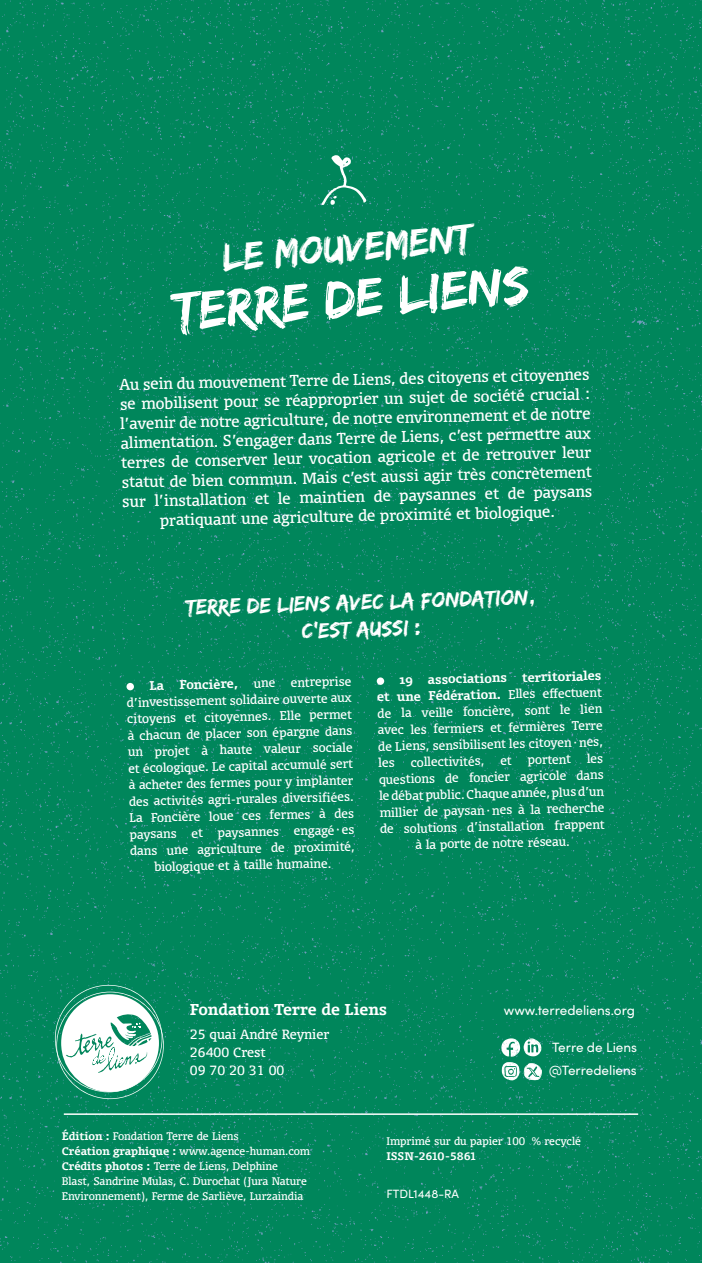
<style>
.page{position:relative;width:702px;height:1263px;background:#00865b}
.page>*{position:absolute;margin:0;border:0;box-sizing:border-box;transform-origin:0 0}
.t1{font:55.5px "Edo SZ";color:#fff}
.t2{font:40.5px "Edo SZ";color:#fff}
.t3{font:22.5px/27px "Edo SZ";color:#fff;text-align:center}
.t4{font:15px/19.5px "Olsen TF";color:#fff;text-align:center}
.t5{font:700 15px "Olsen";color:#fff}
.t6{font:13.5px/23.4px "Sofia Pro";color:#fff}
.t7{font:12.75px/18px "Olsen TF";color:#fff}
.t8{font:12px/16.6px "Olsen TF";color:#fff;text-align:justify}
.t9{font:700 12px/17px "Olsen";color:#fff;text-align:right}
.t10{font:12px "Sofia Pro";color:#fff}
.t11{font:10.5px/15px "Olsen TF";color:#fff}
.t12{font:700 10.5px "Olsen LF";color:#fff}
.s1{font-family:"Olsen TF";font-weight:400}
.s2{font-family:"Olsen LF";font-weight:700}
</style>
<div class="page">
<svg style="left:55px;top:985px;width:109px;height:114px"></svg>
<div style="left:126px;top:683px;width:8px;height:7px;background:#fff;border-radius:50%"></div>
<svg style="left:376px;top:677px;width:8px;height:8px"></svg>
<svg style="left:501px;top:1038px;width:41px;height:42px"></svg>
<hr style="left:64px;top:1113px;width:574px;height:2px;background:#fff">
<svg style="left:321px;top:155px;width:45px;height:50px"></svg>
<svg style="left:150px;top:681px;width:14px;height:9px"></svg>
<svg style="left:253px;top:680px;width:22px;height:8px"></svg>
<svg style="left:399px;top:677px;width:13px;height:10px"></svg>
<svg style="left:500px;top:756px;width:11px;height:9px"></svg>
<svg style="left:587px;top:753px;width:15px;height:10px"></svg>
<h2 class="t2" style="left:220px;top:235px;width:252px;rotate:-5deg">LE MOUVEMENT</h2>
<h1 class="t1" style="left:171px;top:281px;width:358px;rotate:-5deg">TERRE DE LIENS</h1>
<p class="t4" style="left:119px;top:373px;width:472px;rotate:-1deg">Au sein du mouvement Terre de Liens, des citoyens et citoyennes se mobilisent pour se réapproprier un sujet de société crucial : l’avenir de notre agriculture, de notre environnement et de notre alimentation. S’engager dans Terre de Liens, c’est permettre aux terres de conserver leur vocation agricole et de retrouver leur statut de bien commun. Mais c’est aussi agir très concrètement sur l’installation et le maintien de paysannes et de paysans pratiquant une agriculture de proximité et biologique.</p>
<h3 class="t3" style="left:185px;top:594px;width:352px;rotate:-2deg">Terre de Liens avec la fondation, c’est aussi :</h3>
<p class="t9" style="left:179px;top:676px;width:60px;rotate:-1deg">Foncière,</p>
<p class="t8" style="left:290px;top:674px;width:62px;rotate:-1deg">entreprise</p>
<p class="t8" style="left:127px;top:693px;width:226px;rotate:-1deg">d’investissement solidaire ouverte aux</p>
<p class="t8" style="left:127px;top:710px;width:226px;rotate:-1deg">citoyens et citoyennes. Elle permet</p>
<p class="t8" style="left:127px;top:726px;width:226px;rotate:-1deg">à chacun de placer son épargne dans</p>
<p class="t8" style="left:128px;top:743px;width:226px;rotate:-1deg">un projet à haute valeur sociale</p>
<p class="t8" style="left:128px;top:759px;width:226px;rotate:-1deg">et écologique. Le capital accumulé sert</p>
<p class="t8" style="left:128px;top:776px;width:226px;rotate:-1deg">à acheter des fermes pour y implanter</p>
<p class="t8" style="left:129px;top:792px;width:226px;rotate:-1deg">des activités agri-rurales diversifiées.</p>
<p class="t8" style="left:129px;top:809px;width:226px;rotate:-1deg">La Foncière loue ces fermes à des</p>
<p class="t8" style="left:130px;top:825px;width:226px;rotate:-1deg">paysans et paysannes engagé·es</p>
<p class="t8" style="left:130px;top:842px;width:226px;rotate:-1deg">dans une agriculture de proximité,</p>
<p class="t8" style="left:154px;top:858px;width:179px;rotate:-1deg">biologique et à taille humaine.</p>
<p class="t9" style="left:376px;top:671px;width:226px;rotate:-1deg">territoriales<br>et une Fédération. <span class="s1">Elles effectuent</span></p>
<p class="t8" style="left:377px;top:704px;width:226px;rotate:-1deg">de la veille foncière, sont le lien avec les fermiers et fermières Terre de Liens, sensibilisent les citoyen·nes, les</p>
<p class="t9" style="left:427px;top:670px;width:81px;rotate:-1deg">associations</p>
<p class="t8" style="left:410px;top:754px;width:75px;rotate:-1deg">collectivités,</p>
<p class="t8" style="left:527px;top:751px;width:45px;rotate:-1deg">portent</p>
<p class="t8" style="left:379px;top:770px;width:226px;rotate:-1deg">questions de foncier agricole dans</p>
<p class="t8" style="left:379px;top:787px;width:226px;rotate:-1deg">le débat public. Chaque année, plus d’un</p>
<p class="t8" style="left:379px;top:803px;width:226px;rotate:-1deg">millier de paysan·nes à la recherche</p>
<p class="t8" style="left:380px;top:820px;width:226px;rotate:-1deg">de solutions d’installation frappent</p>
<p class="t8" style="left:415px;top:836px;width:156px;rotate:-1deg">à la porte de notre réseau.</p>
<p class="t5" style="left:190px;top:999px;width:199px">Fondation Terre de Liens</p>
<p class="t7" style="left:190px;top:1025px;width:141px">25 quai André Reynier<br>26400 Crest<br>09 70 20 31 00</p>
<p class="t6" style="left:504px;top:998px;width:133px">www.terredeliens.org</p>
<p class="t6" style="left:549px;top:1035px;width:90px">Terre de Liens @Terredeliens</p>
<p class="t11" style="left:62px;top:1128px;width:250px"><span class="s2">Édition :</span> Fondation Terre de Liens<br><span class="s2">Création graphique :</span> www.agence-human.com <span class="s2">Crédits photos :</span> Terre de Liens, Delphine<br>Blast, Sandrine Mulas, C. Durochat (Jura Nature Environnement), Ferme de Sarliève, Lurzaindia</p>
<p class="t11" style="left:386px;top:1133px;width:196px">Imprimé sur du papier 100 % recyclé</p>
<p class="t12" style="left:386px;top:1149px;width:91px">ISSN-2610-5861</p>
<p class="t10" style="left:386px;top:1185px;width:74px">FTDL1448-RA</p>
</div>
